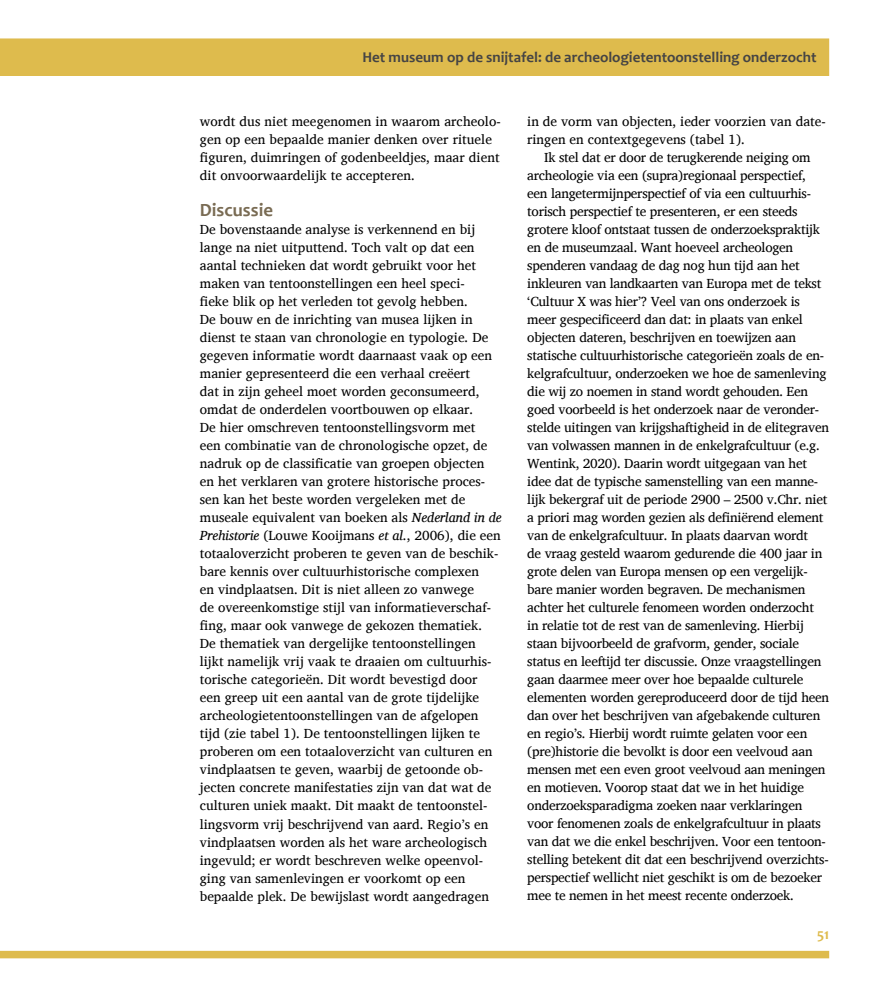
<style>
.page{position:relative;width:893px;height:1000px;background:#fff}
.page>*{position:absolute;margin:0;border:0;box-sizing:border-box;transform-origin:0 0}
.t1{font:700 18.75px "Candara";color:#796b53}
.t2{font:700 15px "Candara";color:#454444}
.t3{font:700 15px "Candara";color:#debb4d}
.t4{font:13.5px/18px "Charis SIL";letter-spacing:-.02em;color:#000}
.t5{font:13.5px/18px "Charis SIL";color:#000}
.t6{font:13.5px/18px "Charis SIL";letter-spacing:.005em;color:#000}
.s1{font-style:italic}
</style>
<div class="page">
<div style="left:0;top:38px;width:829px;height:38px;background:#debb4d"></div>
<div style="left:0;top:950px;width:829px;height:8px;background:#debb4d"></div>
<p class="t2" style="left:362px;top:48px;width:456px">Het museum op de snijtafel: de archeologietentoonstelling onderzocht</p>
<p class="t6" style="left:200px;top:112px;width:302px">wordt dus niet meegenomen in waarom archeolo&shy;gen op een bepaalde manier denken over rituele figuren, duimringen of godenbeeldjes, maar dient dit onvoorwaardelijk te accepteren.</p>
<h1 class="t1" style="left:200px;top:198px;width:75px">Discussie</h1>
<p class="t5" style="left:200px;top:220px;width:303px">De bovenstaande analyse is verkennend en bij lange na niet uitputtend. Toch valt op dat een aantal technieken dat wordt gebruikt voor het maken van tentoonstellingen een heel speci-<br>fieke blik op het verleden tot gevolg hebben.<br>De bouw en de inrichting van musea lijken in dienst te staan van chronologie en typologie. De gegeven informatie wordt daarnaast vaak op een manier gepresenteerd die een verhaal creëert<br>dat in zijn geheel moet worden geconsumeerd, omdat de onderdelen voortbouwen op elkaar.<br>De hier omschreven tentoonstellingsvorm met<br>een combinatie van de chronologische opzet, de nadruk op de classificatie van groepen objecten en het verklaren van grotere historische proces&shy;sen kan het beste worden vergeleken met de museale equivalent van boeken als <span class="s1">Nederland in de Prehistorie</span> (Louwe Kooijmans <span class="s1">et al</span>., 2006), die een totaaloverzicht proberen te geven van de beschik&shy;bare kennis over cultuurhistorische complexen<br>en vindplaatsen. Dit is niet alleen zo vanwege<br>de overeenkomstige stijl van informatieverschaf&shy;fing, maar ook vanwege de gekozen thematiek.<br>De thematiek van dergelijke tentoonstellingen lijkt namelijk vrij vaak te draaien om cultuurhis&shy;torische categorieën. Dit wordt bevestigd door<br>een greep uit een aantal van de grote tijdelijke archeologietentoonstellingen van de afgelopen tijd (zie tabel 1). De tentoonstellingen lijken te proberen om een totaaloverzicht van culturen en vindplaatsen te geven, waarbij de getoonde ob&shy;jecten concrete manifestaties zijn van dat wat de culturen uniek maakt. Dit maakt de tentoonstel&shy;lingsvorm vrij beschrijvend van aard. Regio’s en vindplaatsen worden als het ware archeologisch ingevuld; er wordt beschreven welke opeenvol&shy;ging van samenlevingen er voorkomt op een bepaalde plek. De bewijslast wordt aangedragen</p>
<p class="t5" style="left:527px;top:112px;width:300px">in de vorm van objecten, ieder voorzien van date&shy;ringen en contextgegevens (tabel 1).</p>
<p class="t4" style="left:527px;top:148px;width:303px;text-indent:17px">Ik stel dat er door de terugkerende neiging om archeologie via een (supra)regionaal perspectief, een langetermijnperspectief of via een cultuurhis&shy;torisch perspectief te presenteren, er een steeds grotere kloof ontstaat tussen de onderzoekspraktijk en de museumzaal. Want hoeveel archeologen spenderen vandaag de dag nog hun tijd aan het inkleuren van landkaarten van Europa met de tekst ‘Cultuur X was hier’? Veel van ons onderzoek is meer gespecificeerd dan dat: in plaats van enkel objecten dateren, beschrijven en toewijzen aan statische cultuurhistorische categorieën zoals de en&shy;kelgrafcultuur, onderzoeken we hoe de samenleving die wij zo noemen in stand wordt gehouden. Een goed voorbeeld is het onderzoek naar de veronder&shy;stelde uitingen van krijgshaftigheid in de elitegraven van volwassen mannen in de enkelgrafcultuur (e.g.<br>Wentink, 2020). Daarin wordt uitgegaan van het idee dat de typische samenstelling van een manne&shy;lijk bekergraf uit de periode 2900 – 2500 v.Chr. niet a priori mag worden gezien als definiërend element van de enkelgrafcultuur. In plaats daarvan wordt<br>de vraag gesteld waarom gedurende die 400 jaar in grote delen van Europa mensen op een vergelijk&shy;bare manier worden begraven. De mechanismen achter het culturele fenomeen worden onderzocht<br>in relatie tot de rest van de samenleving. Hierbij staan bijvoorbeeld de grafvorm, gender, sociale status en leeftijd ter discussie. Onze vraagstellingen gaan daarmee meer over hoe bepaalde culturele elementen worden gereproduceerd door de tijd heen dan over het beschrijven van afgebakende culturen en regio’s. Hierbij wordt ruimte gelaten voor een (pre)historie die bevolkt is door een veelvoud aan mensen met een even groot veelvoud aan meningen en motieven. Voorop staat dat we in het huidige onderzoeksparadigma zoeken naar verklaringen voor fenomenen zoals de enkelgrafcultuur in plaats van dat we die enkel beschrijven. Voor een tentoon&shy;stelling betekent dit dat een beschrijvend overzichts&shy;perspectief wellicht niet geschikt is om de bezoeker mee te nemen in het meest recente onderzoek.</p>
<p class="t3" style="left:817px;top:924px;width:14px">51</p>
</div>
